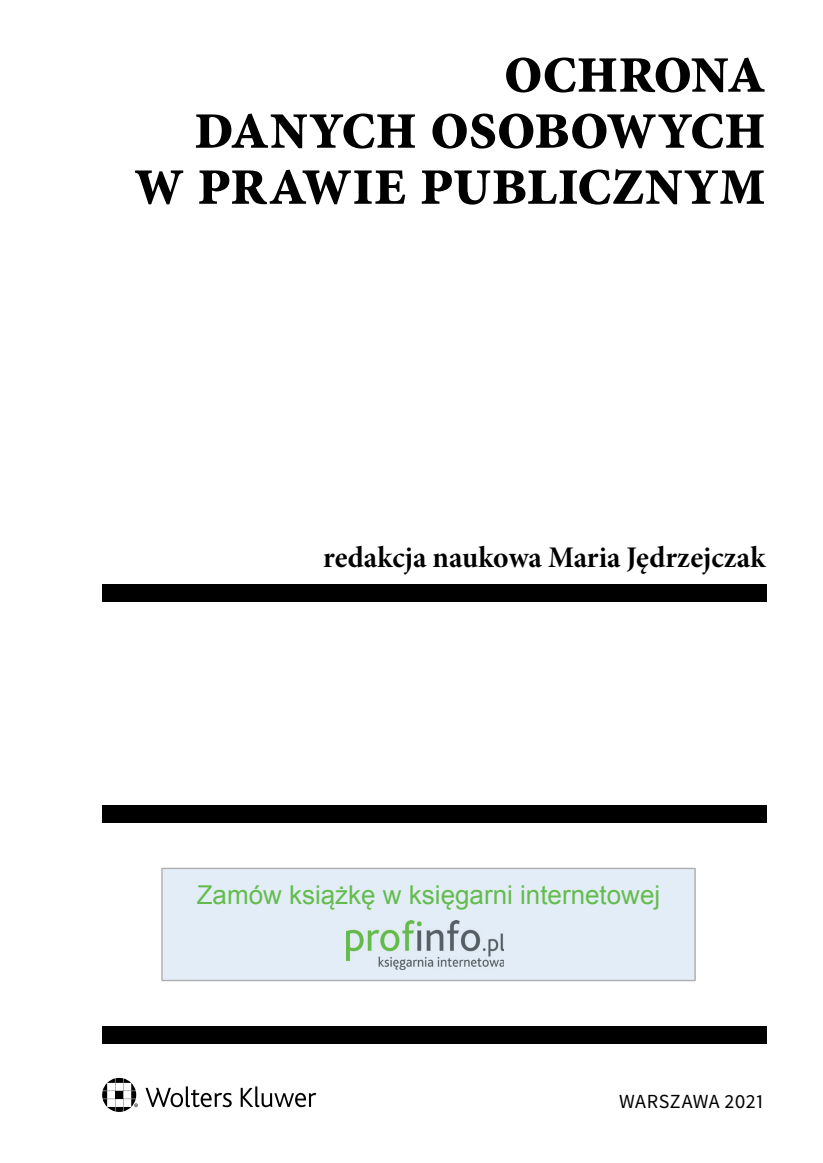
<style>
.page{position:relative;width:823px;height:1163px;background:#fff}
.page>*{position:absolute;margin:0;border:0;box-sizing:border-box;transform-origin:0 0}
.t1{font:700 condensed 70px/56px "Minion Pro";letter-spacing:-.02em;color:#000;text-align:right}
.t2{font:30px "Minion Pro Bold Subh";color:#000}
.t3{font:26px "Arial";color:#65bc4e}
.t4{font:20px "Source Sans Pro";letter-spacing:.015em;color:#000}
</style>
<div class="page">
<svg style="left:102px;top:1077px;width:214px;height:34px"></svg>
<div style="left:102px;top:584px;width:663px;height:17px;background:#000"></div>
<div style="left:102px;top:1026px;width:663px;height:17px;background:#000"></div>
<div style="left:102px;top:805px;width:663px;height:17px;background:#000"></div>
<svg style="left:161px;top:867px;width:534px;height:114px;fill:#e3edf7"></svg>
<div style="left:170px;top:885px;width:516px;height:33px;background:#e3edf7"></div>
<div style="left:346px;top:920px;width:164px;height:51px;background:#e3edf7"></div>
<img style="left:346px;top:920px;width:157px;height:49px">
<p class="t1" style="left:134px;top:41px;width:633px">Ochrona<br>danych osobowych w prawie publicznym</p>
<p class="t2" style="left:323px;top:537px;width:443px">redakcja naukowa Maria Jędrzejczak</p>
<p class="t3" style="left:196px;top:877px;width:465px">Zamów książkę w księgarni internetowej</p>
<p class="t4" style="left:619px;top:1088px;width:145px">WARSZAWA 2021</p>
</div>
